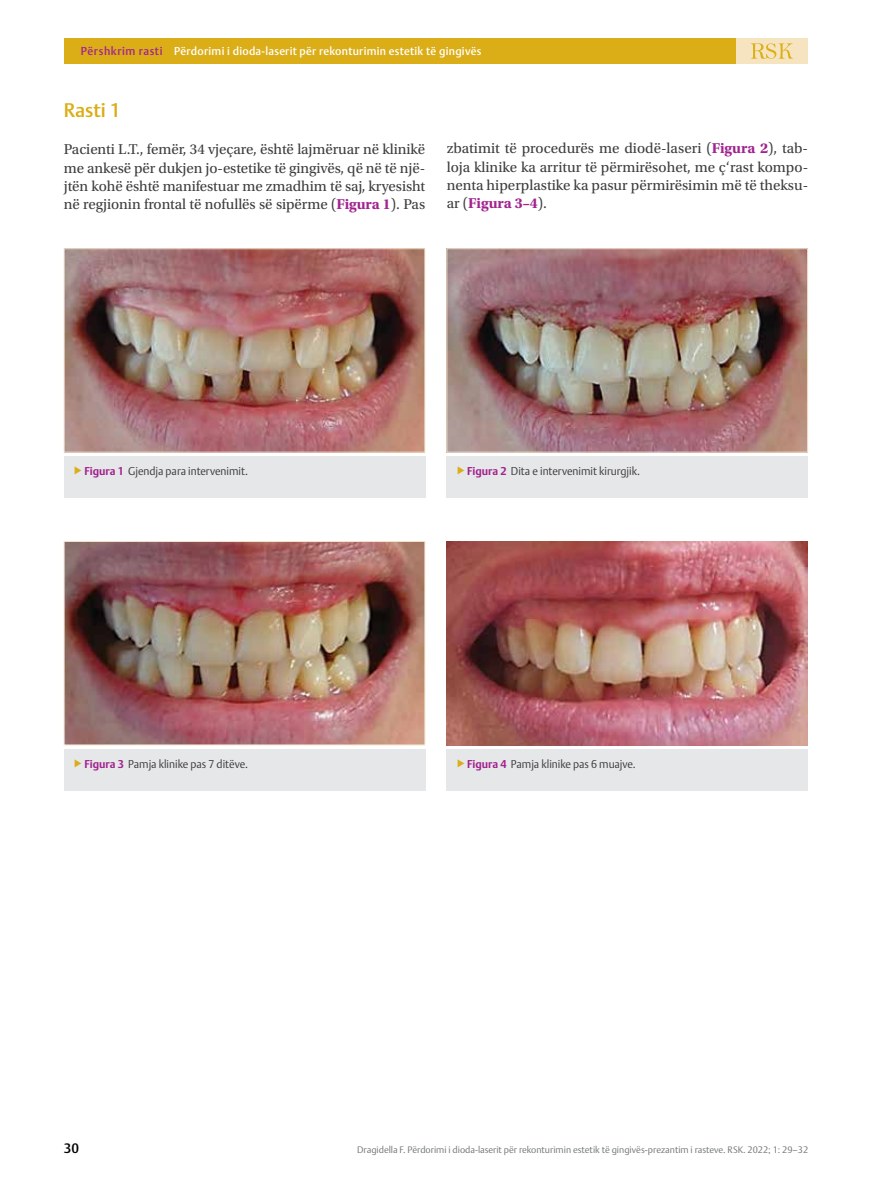
<style>
.page{position:relative;width:893px;height:1191px;background:#fff}
.page>*{position:absolute;margin:0;border:0;box-sizing:border-box;transform-origin:0 0}
.t1{font:500 19.5px "DTL Argo T";letter-spacing:-.005em;color:#dbad17}
.t2{font:15px/18.3px "Utopia Std";letter-spacing:-.005em;color:#3d3c3e;text-align:justify}
.t3{font:500 13.5px "DTL Argo T";color:#000}
.t4{font:300 11.25px "DTL Argo T";color:#3d3c3e;scale:.96 1}
.t5{font:500 11.25px "DTL Argo T";letter-spacing:.025em;color:#fff}
.t6{font:300 9.3px "DTL Argo T";color:#757779}
.s1{font-size:11.4px;color:#a3238f}
.s2{font-weight:700;color:#a1238f}
</style>
<div class="page">
<div style="left:446px;top:749px;width:362px;height:42px;background:#e6e7e8"></div>
<div style="left:64px;top:456px;width:361px;height:42px;background:#e6e7e8"></div>
<img style="left:66px;top:250px;width:357px;height:200px">
<div style="left:64px;top:248px;width:361px;height:204px;border:1px solid #f2e1ca"></div>
<div style="left:446px;top:456px;width:362px;height:42px;background:#e6e7e8"></div>
<img style="left:448px;top:250px;width:358px;height:200px">
<div style="left:446px;top:248px;width:362px;height:204px;border:1px solid #f2e1ca"></div>
<div style="left:64px;top:749px;width:361px;height:42px;background:#e6e7e8"></div>
<img style="left:66px;top:543px;width:357px;height:200px">
<div style="left:64px;top:541px;width:361px;height:204px;border:1px solid #f2e1ca"></div>
<img style="left:446px;top:542px;width:362px;height:203px">
<div style="left:655px;top:38px;width:153px;height:26px;background:#f5e4bf"></div>
<svg style="left:751px;top:43px;width:42px;height:16px"></svg>
<div style="left:64px;top:38px;width:672px;height:26px;background:#dbad17"></div>
<p class="t5" style="left:81px;top:44px;width:402px"><span class="s1">Përshkrim rasti</span> Përdorimi i dioda-laserit për rekonturimin estetik të gingivës</p>
<h1 class="t1" style="left:64px;top:99px;width:58px">Rasti 1</h1>
<p class="t2" style="left:64px;top:140px;width:363px">Pacienti L.T., femër, 34 vjeçare, është lajmëruar në klinikë me ankesë për dukjen jo-estetike të gingivës, që në të një&shy;jtën kohë është manifestuar me zmadhim të saj, kryesisht në regjionin frontal të nofullës së sipërme (<span class="s2">Figura 1</span>). Pas</p>
<p class="t2" style="left:447px;top:139px;width:363px">zbatimit të procedurës me diodë-laseri (<span class="s2">Figura 2</span>), tab&shy;loja klinike ka arritur të përmirësohet, me ç‘rast kompo&shy;nenta hiperplastike ka pasur përmirësimin më të theksu&shy;ar (<span class="s2">Figura 3–4</span>).</p>
<p class="t4" style="left:84px;top:464px;width:172px"><span class="s2">Figura 1</span> Gjendja para intervenimit.</p>
<p class="t4" style="left:467px;top:464px;width:182px"><span class="s2">Figura 2</span> Dita e intervenimit kirurgjik.</p>
<p class="t4" style="left:84px;top:757px;width:172px"><span class="s2">Figura 3</span> Pamja klinike pas 7 ditëve.</p>
<p class="t4" style="left:467px;top:757px;width:177px"><span class="s2">Figura 4</span> Pamja klinike pas 6 muajve.</p>
<p class="t3" style="left:64px;top:1139px;width:17px">30</p>
<p class="t6" style="left:357px;top:1143px;width:452px">Dragidella F. Përdorimi i dioda-laserit për rekonturimin estetik të gingivës-prezantim i rasteve. RSK. 2022; 1: 29–32</p>
</div>
